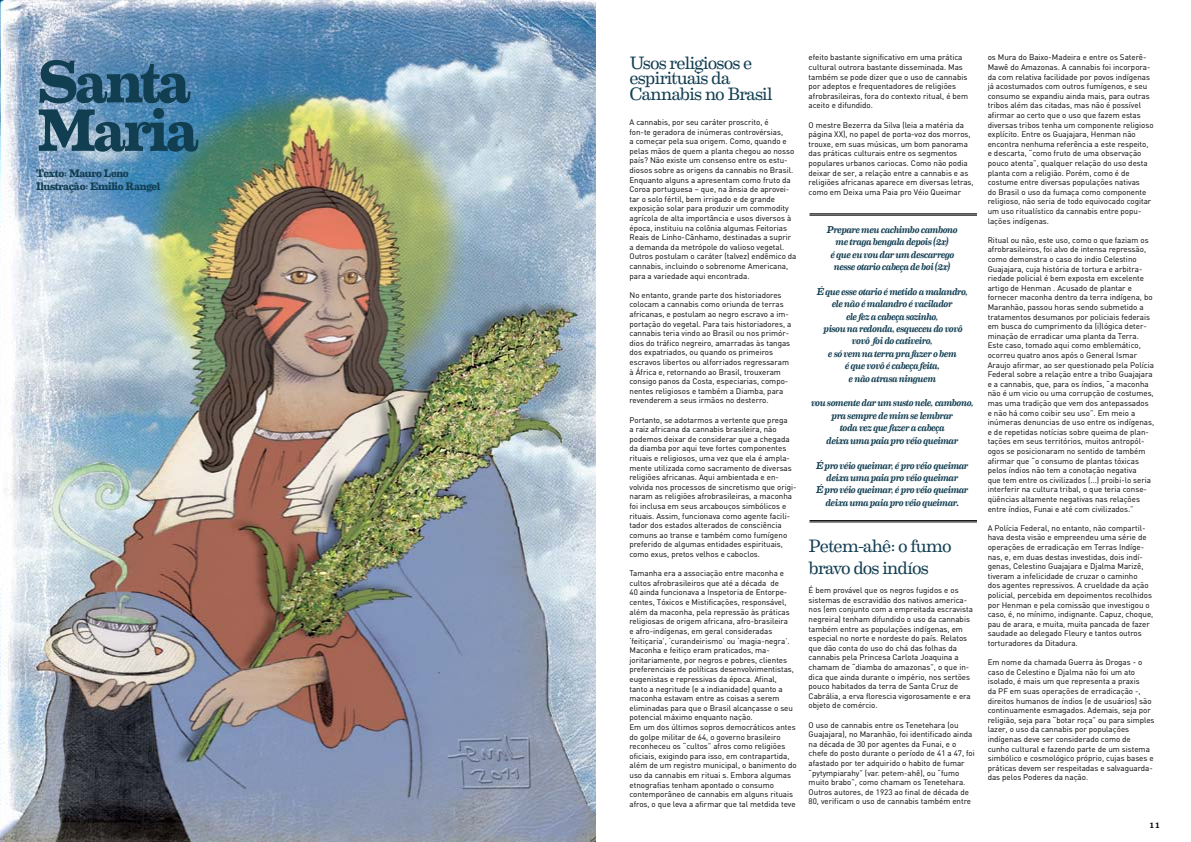
<style>
.page{position:relative;width:1191px;height:842px;background:#fff}
.page>*{position:absolute;margin:0;border:0;box-sizing:border-box;transform-origin:0 0}
.t1{font:700 60px/48.4px "Eames Century Modern";letter-spacing:-.04em;color:#123e52}
.t2{font:18px/15.6px "Eames Century Modern";letter-spacing:-.045em;color:#123e52}
.t3{font:700 11px/12.4px "Eames Century Modern";letter-spacing:-.03em;color:#123e52}
.t4{font:italic 500 10px/12.4px "Eames Century Modern";letter-spacing:-.045em;color:#123e52;text-align:center}
.t5{font:9px "Clarendon";color:#000}
.t6{font:8px/9.6px "DIN";color:#000}
</style>
<div class="page">
<img style="left:0;top:0;width:595px;height:842px">
<hr style="left:809px;top:213px;width:168px;height:1px;background:#000">
<hr style="left:809px;top:215px;width:168px;height:1px;background:#000">
<hr style="left:809px;top:520px;width:168px;height:1px;background:#000">
<hr style="left:809px;top:521px;width:168px;height:1px;background:#000">
<h1 class="t1" style="left:37px;top:54px;width:164px">Santa<br>Maria</h1>
<h3 class="t3" style="left:36px;top:166px;width:126px">Texto: Mauro Leno<br>Ilustração: Emilio Rangel</h3>
<h2 class="t2" style="left:629px;top:54px;width:145px">Usos religiosos e espirituais da<br>Cannabis no Brasil</h2>
<p class="t6" style="left:629px;top:117px;width:168px">A cannabis, por seu caráter proscrito, é<br>fon-te geradora de inúmeras controvérsias,<br>a começar pela sua origem. Como, quando e pelas mãos de quem a planta chegou ao nosso país? Não existe um consenso entre os estu&shy;diosos sobre as origens da cannabis no Brasil.<br>Enquanto alguns a apresentam como fruto da Coroa portuguesa – que, na ânsia de aprovei&shy;tar o solo fértil, bem irrigado e de grande exposição solar para produzir um commodity agrícola de alta importância e usos diversos à época, instituiu na colônia algumas Feitorias Reais de Linho-Cânhamo, destinadas a suprir a demanda da metrópole do valioso vegetal.<br>Outros postulam o caráter (talvez) endêmico da cannabis, incluindo o sobrenome Americana, para a variedade aqui encontrada.</p>
<p class="t6" style="left:629px;top:290px;width:163px">No entanto, grande parte dos historiadores colocam a cannabis como oriunda de terras africanas, e postulam ao negro escravo a im&shy;portação do vegetal. Para tais historiadores, a cannabis teria vindo ao Brasil ou nos primór&shy;dios do tráfico negreiro, amarradas às tangas dos expatriados, ou quando os primeiros escravos libertos ou alforriados regressaram à África e, retornando ao Brasil, trouxeram consigo panos da Costa, especiarias, compo&shy;nentes religiosos e também a Diamba, para revenderem a seus irmãos no desterro.</p>
<p class="t6" style="left:629px;top:415px;width:169px">Portanto, se adotarmos a vertente que prega<br>a raiz africana da cannabis brasileira, não podemos deixar de considerar que a chegada da diamba por aqui teve fortes componentes rituais e religiosos, uma vez que ela é ampla&shy;mente utilizada como sacramento de diversas religiões africanas. Aqui ambientada e en&shy;volvida nos processos de sincretismo que origi&shy;naram as religiões afrobrasileiras, a maconha foi inclusa em seus arcabouços simbólicos e rituais. Assim, funcionava como agente facili&shy;tador dos estados alterados de consciência comuns ao transe e também como fumígeno preferido de algumas entidades espirituais, como exus, pretos velhos e caboclos.</p>
<p class="t6" style="left:629px;top:568px;width:169px">Tamanha era a associação entre maconha e cultos afrobrasileiros que até a década de<br>40 ainda funcionava a Inspetoria de Entorpe&shy;centes, Tóxicos e Mistificações, responsável, além da maconha, pela repressão às práticas religiosas de origem africana, afro-brasileira<br>e afro-indígenas, em geral consideradas ‘feitiçaria’, ‘curandeirismo’ ou ‘magia-negra’.<br>Maconha e feitiço eram praticados, ma&shy;joritariamente, por negros e pobres, clientes preferenciais de políticas desenvolvimentistas, eugenistas e repressivas da época. Afinal, tanto a negritude (e a indianidade) quanto a maconha estavam entre as coisas a serem eliminadas para que o Brasil alcançasse o seu potencial máximo enquanto nação.<br>Em um dos últimos sopros democráticos antes do golpe militar de 64, o governo brasileiro reconheceu os “cultos” afros como religiões oficiais, exigindo para isso, em contrapartida, além de um registro municipal, o banimento do uso da cannabis em rituai s. Embora algumas etnografias tenham apontado o consumo contemporâneo de cannabis em alguns rituais afros, o que leva a afirmar que tal metdida teve</p>
<p class="t6" style="left:808px;top:53px;width:161px">efeito bastante significativo em uma prática cultural outrora bastante disseminada. Mas também se pode dizer que o uso de cannabis por adeptos e frequentadores de religiões afrobrasileiras, fora do contexto ritual, é bem aceito e difundido.</p>
<p class="t6" style="left:808px;top:120px;width:166px">O mestre Bezerra da Silva (leia a matéria da página XX), no papel de porta-voz dos morros, trouxe, em suas músicas, um bom panorama das práticas culturais entre os segmentos populares urbanos cariocas. Como não podia deixar de ser, a relação entre a cannabis e as religiões africanas aparece em diversas letras, como em Deixa uma Paia pro Véio Queimar</p>
<p class="t4" style="left:827px;top:223px;width:132px">Prepare meu cachimbo cambono me traga bengala depois (2x)<br>é que eu vou dar um descarrego nesse otario cabeça de boi (2x)</p>
<p class="t4" style="left:816px;top:285px;width:153px">É que esse otario é metido a malandro, ele não é malandro é vacilador<br>ele fez a cabeça sozinho,<br>pisou na redonda, esqueceu do vovô vovô foi do cativeiro,<br>e só vem na terra pra fazer o bem<br>é que vovô é cabeça feita,<br>e não atrasa ninguem</p>
<p class="t4" style="left:811px;top:396px;width:164px">vou somente dar um susto nele, cambono, pra sempre de mim se lembrar<br>toda vez que fazer a cabeça<br>deixa uma paia pro véio queimar</p>
<p class="t4" style="left:816px;top:458px;width:154px">É pro véio queimar, é pro véio queimar deixa uma paia pro véio queimar<br>É pro véio queimar, é pro véio queimar deixa uma paia pro véio queimar.</p>
<h2 class="t2" style="left:808px;top:534px;width:145px;line-height:21.6px">Petem-ahê: o fumo bravo dos indíos</h2>
<p class="t6" style="left:808px;top:585px;width:166px">É bem provável que os negros fugidos e os sistemas de escravidão dos nativos america&shy;nos (em conjunto com a empreitada escravista negreira) tenham difundido o uso da cannabis também entre as populações indígenas, em especial no norte e nordeste do país. Relatos que dão conta do uso do chá das folhas da cannabis pela Princesa Carlota Joaquina a chamam de “diamba do amazonas”, o que in&shy;dica que ainda durante o império, nos sertões pouco habitados da terra de Santa Cruz de Cabrália, a erva florescia vigorosamente e era objeto de comércio.</p>
<p class="t6" style="left:808px;top:720px;width:168px">O uso de cannabis entre os Tenetehara (ou Guajajara), no Maranhão, foi identificado ainda na década de 30 por agentes da Funai, e o chefe do posto durante o período de 41 a 47, foi afastado por ter adquirido o habito de fumar “pytympiarahy” (var. petem-ahê), ou “fumo muito brabo”, como chamam os Tenetehara.<br>Outros autores, de 1923 ao final de década de 80, verificam o uso de cannabis também entre</p>
<p class="t6" style="left:987px;top:53px;width:167px">os Mura do Baixo-Madeira e entre os Saterê-Mawê do Amazonas. A cannabis foi incorpora&shy;da com relativa facilidade por povos indígenas já acostumados com outros fumígenos, e seu consumo se expandiu ainda mais, para outras tribos além das citadas, mas não é possível afirmar ao certo que o uso que fazem estas diversas tribos tenha um componente religioso explícito. Entre os Guajajara, Henman não encontra nenhuma referência a este respeito, e descarta, “como fruto de uma observação pouco atenta”, qualquer relação do uso desta planta com a religião. Porém, como é de costume entre diversas populações nativas<br>do Brasil o uso da fumaça como componente religioso, não seria de todo equivocado cogitar um uso ritualístico da cannabis entre popu&shy;lações indígenas.</p>
<p class="t6" style="left:987px;top:235px;width:168px">Ritual ou não, este uso, como o que faziam os afrobrasileiros, foi alvo de intensa repressão, como demonstra o caso do indio Celestino Guajajara, cuja história de tortura e arbitra&shy;riedade policial é bem exposta em excelente artigo de Henman . Acusado de plantar e fornecer maconha dentro da terra indígena, bo Maranhão, passou horas sendo submetido a tratamentos desumanos por policiais federais em busca do cumprimento da (i)lógica deter&shy;minação de erradicar uma planta da Terra.<br>Este caso, tomado aqui como emblemático, ocorreu quatro anos após o General Ismar Araujo afirmar, ao ser questionado pela Polícia Federal sobre a relação entre a tribo Guajajara e a cannabis, que, para os índios, “a maconha não é um vicio ou uma corrupção de costumes, mas uma tradição que vem dos antepassados e não há como coibir seu uso”. Em meio a inúmeras denuncias de uso entre os indígenas, e de repetidas notícias sobre queima de plan&shy;tações em seus territórios, muitos antropól&shy;ogos se posicionaram no sentido de também afirmar que “o consumo de plantas tóxicas pelos índios não tem a conotação negativa<br>que tem entre os civilizados (...) proibi-lo seria interferir na cultura tribal, o que teria conse&shy;qüências altamente negativas nas relações entre índios, Funai e até com civilizados.”</p>
<p class="t6" style="left:987px;top:523px;width:167px">A Polícia Federal, no entanto, não compartil&shy;hava desta visão e empreendeu uma série de operações de erradicação em Terras Indíge&shy;nas, e, em duas destas investidas, dois indí&shy;genas, Celestino Guajajara e Djalma Marizê, tiveram a infelicidade de cruzar o caminho<br>dos agentes repressivos. A crueldade da ação policial, percebida em depoimentos recolhidos por Henman e pela comissão que investigou o caso, é, no mínimo, indignante. Capuz, choque, pau de arara, e muita, muita pancada de fazer saudade ao delegado Fleury e tantos outros torturadores da Ditadura.</p>
<p class="t6" style="left:987px;top:657px;width:168px">Em nome da chamada Guerra às Drogas - o caso de Celestino e Djalma não foi um ato isolado, é mais um que representa a praxis<br>da PF em suas operações de erradicação -, direitos humanos de índios (e de usuários) são continuamente esmagados. Ademais, seja por religião, seja para “botar roça” ou para simples lazer, o uso da cannabis por populações indígenas deve ser considerado como de<br>cunho cultural e fazendo parte de um sistema simbólico e cosmológico próprio, cujas bases e práticas devem ser respeitadas e salvaguarda&shy;das pelos Poderes da nação.</p>
<p class="t5" style="left:1149px;top:819px;width:12px">11</p>
</div>
